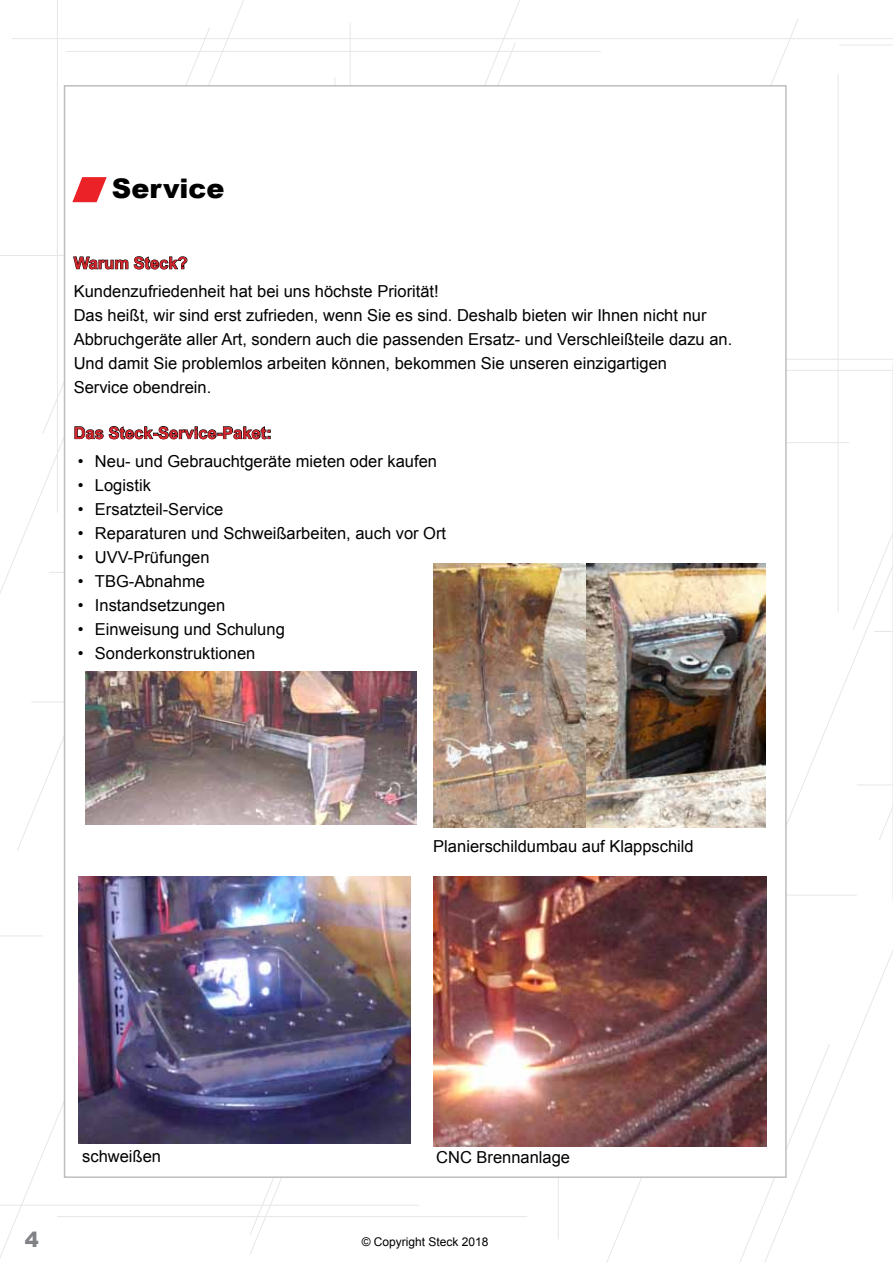
<style>
.page{position:relative;width:893px;height:1263px;background:#fff}
.page>*{position:absolute;margin:0;border:0;box-sizing:border-box;transform-origin:0 0}
.t1{font:900 27px "Arial";color:#000}
.t2{font:900 21px "Arial";color:#808285}
.t3{font:16.5px/24px "Arial";color:#000}
.t4{font:700 16.5px "Arial";color:#d2232a}
.t5{font:12px "Arial";color:#000}
</style>
<div class="page">
<svg style="left:63px;top:28px;width:148px;height:300px"></svg>
<svg style="left:739px;top:1044px;width:91px;height:219px"></svg>
<svg style="left:250px;top:1178px;width:32px;height:77px"></svg>
<svg style="left:484px;top:0;width:36px;height:85px"></svg>
<hr style="left:12px;top:38px;width:881px;height:1px;background:#e6e7e8">
<hr style="left:66px;top:51px;width:535px;height:1px;background:#e6e7e8">
<hr style="left:510px;top:359px;width:383px;height:1px;background:#e6e7e8">
<hr style="left:531px;top:370px;width:362px;height:1px;background:#e6e7e8">
<hr style="left:696px;top:895px;width:161px;height:1px;background:#e6e7e8">
<svg style="left:852px;top:44px;width:41px;height:796px"></svg>
<hr style="left:57px;top:1216px;width:470px;height:1px;background:#e6e7e8">
<hr style="left:0;top:1205px;width:419px;height:1px;background:#e6e7e8">
<hr style="left:0;top:935px;width:43px;height:1px;background:#e6e7e8">
<hr style="left:838px;top:74px;width:1px;height:538px;background:#e6e7e8">
<hr style="left:57px;top:0;width:1px;height:513px;background:#e6e7e8">
<hr style="left:558px;top:701px;width:1px;height:538px;background:#e6e7e8">
<hr style="left:0;top:255px;width:87px;height:1px;background:#e6e7e8">
<hr style="left:839px;top:45px;width:54px;height:1px;background:#e6e7e8">
<hr style="left:892px;top:362px;width:1px;height:539px;background:#e6e7e8">
<hr style="left:334px;top:77px;width:1px;height:538px;background:#e6e7e8">
<hr style="left:350px;top:23px;width:1px;height:538px;background:#e6e7e8">
<hr style="left:78px;top:442px;width:771px;height:1px;background:#e6e7e8">
<div style="left:64px;top:85px;width:723px;height:1093px;background:#fff;border:2px solid #bcbec0"></div>
<svg style="left:72px;top:177px;width:35px;height:26px"></svg>
<svg style="left:73px;top:256px;width:115px;height:14px"></svg>
<svg style="left:16px;top:328px;width:255px;height:523px"></svg>
<img style="left:433px;top:563px;width:332px;height:264px">
<img style="left:79px;top:876px;width:331px;height:268px">
<img style="left:433px;top:876px;width:334px;height:270px">
<img style="left:85px;top:672px;width:331px;height:153px">
<h1 class="t1" style="left:112px;top:169px;width:114px">Service</h1>
<p class="t4" style="left:74px;top:252px;width:115px">Warum Steck?</p>
<p class="t3" style="left:74px;top:279px;width:660px">Kundenzufriedenheit hat bei uns höchste Priorität!<br>Das heißt, wir sind erst zufrieden, wenn Sie es sind. Deshalb bieten wir Ihnen nicht nur Abbruchgeräte aller Art, sondern auch die passenden Ersatz- und Verschleißteile dazu an.<br>Und damit Sie problemlos arbeiten können, bekommen Sie unseren einzigartigen<br>Service obendrein.</p>
<p class="t4" style="left:74px;top:422px;width:200px">Das Steck-Service-Paket:</p>
<p class="t3" style="left:78px;top:449px;width:361px">• Neu- und Gebrauchtgeräte mieten oder kaufen</p>
<p class="t3" style="left:78px;top:473px;width:74px">• Logistik</p>
<p class="t3" style="left:78px;top:497px;width:147px">• Ersatzteil-Service</p>
<p class="t3" style="left:78px;top:521px;width:370px">• Reparaturen und Schweißarbeiten, auch vor Ort</p>
<p class="t3" style="left:78px;top:545px;width:133px">• UVV-Prüfungen</p>
<p class="t3" style="left:78px;top:570px;width:129px">• TBG-Abnahme</p>
<p class="t3" style="left:78px;top:594px;width:149px">• Instandsetzungen</p>
<p class="t3" style="left:78px;top:618px;width:208px">• Einweisung und Schulung</p>
<p class="t3" style="left:78px;top:642px;width:179px">• Sonderkonstruktionen</p>
<p class="t3" style="left:433px;top:834px;width:262px">Planierschildumbau auf Klappschild</p>
<p class="t3" style="left:82px;top:1145px;width:80px">schweißen</p>
<p class="t3" style="left:436px;top:1145px;width:135px">CNC Brennanlage</p>
<p class="t2" style="left:25px;top:1224px;width:16px">4</p>
<p class="t5" style="left:362px;top:1234px;width:128px">© Copyright Steck 2018</p>
</div>
